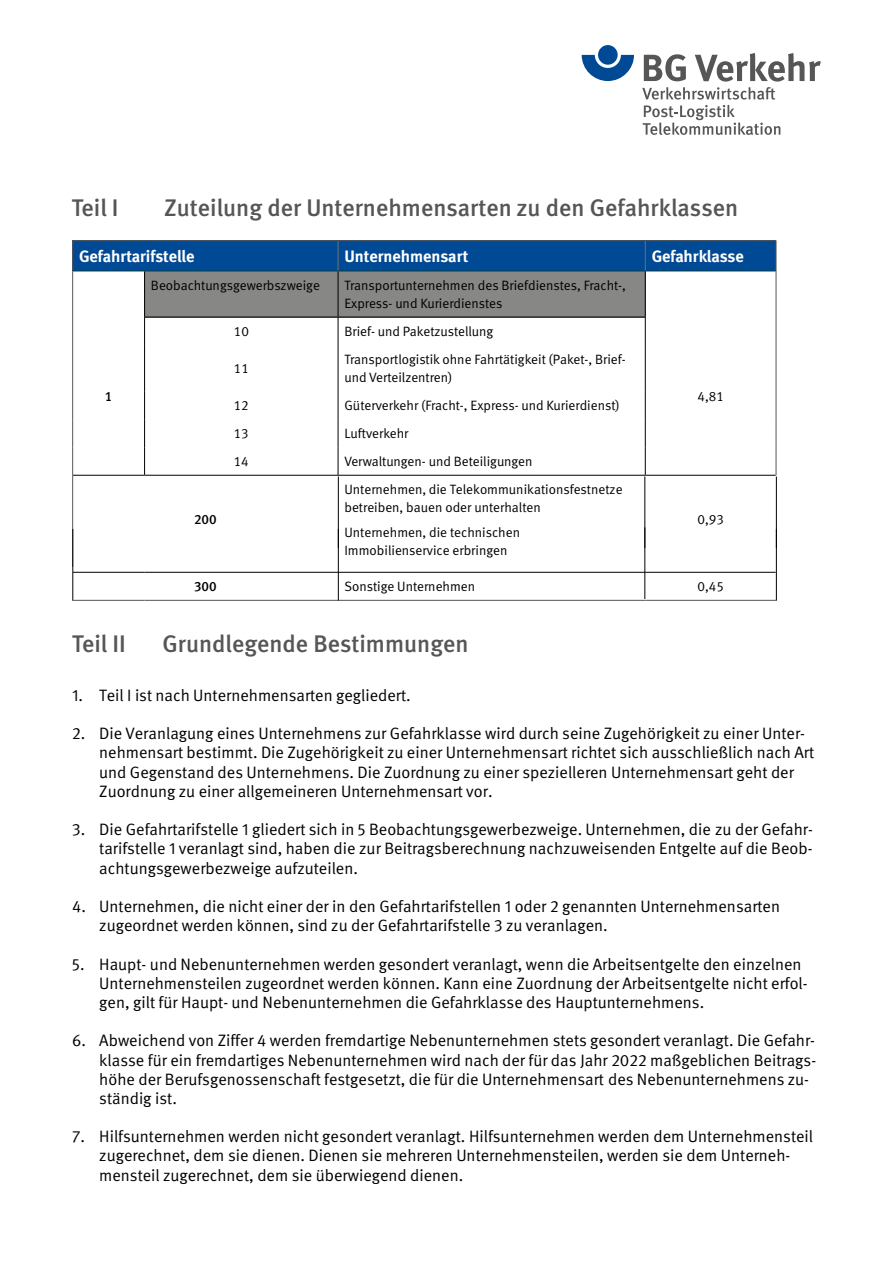
<style>
.page{position:relative;width:893px;height:1263px;background:#fff}
.page>*{position:absolute;margin:0;border:0;box-sizing:border-box;transform-origin:0 0}
.t1{font:500 24px "DGUV Meta";color:#575656}
.t2{font:16.5px/19.2px "DGUV Meta";color:#000}
.t3{font:700 16.5px "DGUV Meta";color:#fff}
.t4{font:13.5px/18px "DGUV Meta";color:#000}
.t5{font:500 13.5px "DGUV Meta";color:#000}
</style>
<div class="page">
<svg style="left:582px;top:55px;width:52px;height:26px"></svg>
<div style="left:598px;top:45px;width:20px;height:20px;background:#004994;border-radius:50%"></div>
<svg style="left:642px;top:53px;width:179px;height:82px"></svg>
<div style="left:73px;top:241px;width:265px;height:30px;background:#004994"></div>
<div style="left:338px;top:241px;width:307px;height:30px;background:#004994"></div>
<div style="left:645px;top:241px;width:131px;height:30px;background:#004994"></div>
<div style="left:145px;top:271px;width:193px;height:46px;background:#878786"></div>
<div style="left:338px;top:271px;width:307px;height:46px;background:#878786"></div>
<hr style="left:338px;top:271px;width:1px;height:46px;background:#000">
<hr style="left:73px;top:475px;width:72px;height:1px;background:#000">
<hr style="left:645px;top:475px;width:131px;height:1px;background:#000">
<hr style="left:73px;top:572px;width:72px;height:1px;background:#000">
<hr style="left:145px;top:572px;width:193px;height:1px;background:#000">
<hr style="left:338px;top:572px;width:307px;height:1px;background:#000">
<hr style="left:645px;top:572px;width:131px;height:1px;background:#000">
<svg style="left:72px;top:317px;width:1px;height:28px"></svg>
<svg style="left:776px;top:317px;width:1px;height:28px"></svg>
<hr style="left:72px;top:345px;width:1px;height:46px;background:#575656">
<hr style="left:776px;top:345px;width:1px;height:46px;background:#575656">
<svg style="left:72px;top:391px;width:1px;height:84px"></svg>
<svg style="left:776px;top:391px;width:1px;height:84px"></svg>
<hr style="left:72px;top:475px;width:1px;height:64px;background:#575656">
<hr style="left:72px;top:529px;width:1px;height:71px;background:#000">
<hr style="left:338px;top:600px;width:307px;height:1px;background:#575656">
<hr style="left:645px;top:600px;width:131px;height:1px;background:#575656">
<hr style="left:144px;top:317px;width:194px;height:1px;background:#000">
<svg style="left:144px;top:317px;width:1px;height:28px"></svg>
<hr style="left:144px;top:345px;width:1px;height:46px;background:#000">
<svg style="left:144px;top:391px;width:1px;height:84px"></svg>
<hr style="left:145px;top:475px;width:193px;height:1px;background:#000">
<hr style="left:338px;top:317px;width:308px;height:1px;background:#000">
<svg style="left:338px;top:317px;width:1px;height:28px"></svg>
<svg style="left:645px;top:317px;width:1px;height:28px"></svg>
<hr style="left:338px;top:345px;width:1px;height:46px;background:#000">
<hr style="left:645px;top:345px;width:1px;height:46px;background:#000">
<svg style="left:338px;top:391px;width:1px;height:84px"></svg>
<svg style="left:645px;top:391px;width:1px;height:84px"></svg>
<hr style="left:644px;top:527px;width:1px;height:72px;background:#000">
<hr style="left:644px;top:476px;width:1px;height:72px;background:#000">
<hr style="left:338px;top:475px;width:307px;height:1px;background:#000">
<hr style="left:338px;top:240px;width:307px;height:1px;background:#575656">
<hr style="left:338px;top:271px;width:307px;height:1px;background:#00434a">
<hr style="left:645px;top:240px;width:131px;height:1px;background:#575656">
<hr style="left:776px;top:241px;width:1px;height:30px;background:#575656">
<hr style="left:645px;top:241px;width:1px;height:30px;background:#6f7071">
<hr style="left:645px;top:271px;width:131px;height:1px;background:#00434a">
<hr style="left:72px;top:271px;width:1px;height:46px;background:#575656">
<hr style="left:144px;top:271px;width:1px;height:46px;background:#000">
<hr style="left:645px;top:271px;width:1px;height:46px;background:#000">
<hr style="left:776px;top:271px;width:1px;height:46px;background:#575656">
<hr style="left:72px;top:240px;width:73px;height:1px;background:#575656">
<hr style="left:72px;top:241px;width:1px;height:30px;background:#575656">
<hr style="left:145px;top:240px;width:193px;height:1px;background:#575656">
<hr style="left:72px;top:600px;width:73px;height:1px;background:#575656">
<hr style="left:145px;top:600px;width:193px;height:1px;background:#575656">
<hr style="left:338px;top:241px;width:1px;height:30px;background:#6f7071">
<hr style="left:72px;top:271px;width:73px;height:1px;background:#00434a">
<hr style="left:145px;top:271px;width:193px;height:1px;background:#00434a">
<hr style="left:776px;top:529px;width:1px;height:71px;background:#000">
<hr style="left:776px;top:476px;width:1px;height:72px;background:#000">
<hr style="left:338px;top:529px;width:1px;height:71px;background:#000">
<hr style="left:338px;top:476px;width:1px;height:72px;background:#000">
<h1 class="t1" style="left:72px;top:194px;width:48px">Teil I</h1>
<h1 class="t1" style="left:164px;top:194px;width:575px">Zuteilung der Unternehmensarten zu den Gefahrklassen</h1>
<p class="t3" style="left:79px;top:246px;width:117px">Gefahrtarifstelle</p>
<p class="t3" style="left:344px;top:246px;width:125px">Unternehmensart</p>
<p class="t3" style="left:652px;top:246px;width:94px">Gefahrklasse</p>
<p class="t4" style="left:151px;top:276px;width:170px">Beobachtungsgewerbszweige</p>
<p class="t4" style="left:344px;top:276px;width:283px">Transportunternehmen des Briefdienstes, Fracht-,<br>Express- und Kurierdienstes</p>
<p class="t4" style="left:234px;top:322px;width:17px">10</p>
<p class="t4" style="left:344px;top:322px;width:150px">Brief- und Paketzustellung</p>
<p class="t4" style="left:234px;top:359px;width:17px">11</p>
<p class="t5" style="left:105px;top:388px;width:9px">1</p>
<p class="t4" style="left:234px;top:396px;width:17px">12</p>
<p class="t4" style="left:344px;top:350px;width:283px">Transportlogistik ohne Fahrtätigkeit (Paket-, Brief&shy;und Verteilzentren)</p>
<p class="t4" style="left:344px;top:396px;width:277px">Güterverkehr (Fracht-, Express- und Kurierdienst)</p>
<p class="t4" style="left:697px;top:387px;width:28px">4,81</p>
<p class="t5" style="left:194px;top:511px;width:24px">200</p>
<p class="t4" style="left:234px;top:424px;width:17px">13</p>
<p class="t4" style="left:344px;top:424px;width:66px">Luftverkehr</p>
<p class="t4" style="left:234px;top:452px;width:17px">14</p>
<p class="t4" style="left:344px;top:452px;width:190px">Verwaltungen- und Beteiligungen</p>
<p class="t4" style="left:344px;top:481px;width:280px">Unternehmen, die Telekommunikationsfestnetze betreiben, bauen oder unterhalten</p>
<p class="t4" style="left:344px;top:524px;width:177px">Unternehmen, die technischen<br>Immobilienservice erbringen</p>
<p class="t4" style="left:697px;top:511px;width:28px">0,93</p>
<p class="t5" style="left:194px;top:578px;width:24px">300</p>
<p class="t4" style="left:344px;top:578px;width:132px">Sonstige Unternehmen</p>
<p class="t4" style="left:697px;top:578px;width:28px">0,45</p>
<h1 class="t1" style="left:72px;top:630px;width:55px">Teil II</h1>
<h1 class="t1" style="left:163px;top:630px;width:308px">Grundlegende Bestimmungen</h1>
<p class="t2" style="left:72px;top:686px;width:340px">1. Teil I ist nach Unternehmensarten gegliedert.</p>
<p class="t2" style="left:99px;top:724px;width:716px;text-indent:-27px">2. Die Veranlagung eines Unternehmens zur Gefahrklasse wird durch seine Zugehörigkeit zu einer Unter&shy;nehmensart bestimmt. Die Zugehörigkeit zu einer Unternehmensart richtet sich ausschließlich nach Art und Gegenstand des Unternehmens. Die Zuordnung zu einer spezielleren Unternehmensart geht der Zuordnung zu einer allgemeineren Unternehmensart vor.</p>
<p class="t2" style="left:99px;top:820px;width:715px;text-align:justify;text-indent:-27px">3. Die Gefahrtarifstelle 1 gliedert sich in 5 Beobachtungsgewerbezweige. Unternehmen, die zu der Gefahr&shy;tarifstelle 1 veranlagt sind, haben die zur Beitragsberechnung nachzuweisenden Entgelte auf die Beob&shy;achtungsgewerbezweige aufzuteilen.</p>
<p class="t2" style="left:99px;top:897px;width:682px;text-indent:-27px">4. Unternehmen, die nicht einer der in den Gefahrtarifstellen 1 oder 2 genannten Unternehmensarten zugeordnet werden können, sind zu der Gefahrtarifstelle 3 zu veranlagen.</p>
<p class="t2" style="left:99px;top:955px;width:710px;text-indent:-27px">5. Haupt- und Nebenunternehmen werden gesondert veranlagt, wenn die Arbeitsentgelte den einzelnen<br>Unternehmensteilen zugeordnet werden können. Kann eine Zuordnung der Arbeitsentgelte nicht erfol&shy;gen, gilt für Haupt- und Nebenunternehmen die Gefahrklasse des Hauptunternehmens.</p>
<p class="t2" style="left:99px;top:1031px;width:718px;text-indent:-27px">6. Abweichend von Ziffer 4 werden fremdartige Nebenunternehmen stets gesondert veranlagt. Die Gefahr&shy;klasse für ein fremdartiges Nebenunternehmen wird nach der für das Jahr 2022 maßgeblichen Beitrags&shy;höhe der Berufsgenossenschaft festgesetzt, die für die Unternehmensart des Nebenunternehmens zu&shy;ständig ist.</p>
<p class="t2" style="left:99px;top:1127px;width:715px;text-indent:-27px">7. Hilfsunternehmen werden nicht gesondert veranlagt. Hilfsunternehmen werden dem Unternehmensteil zugerechnet, dem sie dienen. Dienen sie mehreren Unternehmensteilen, werden sie dem Unterneh&shy;mensteil zugerechnet, dem sie überwiegend dienen.</p>
</div>
